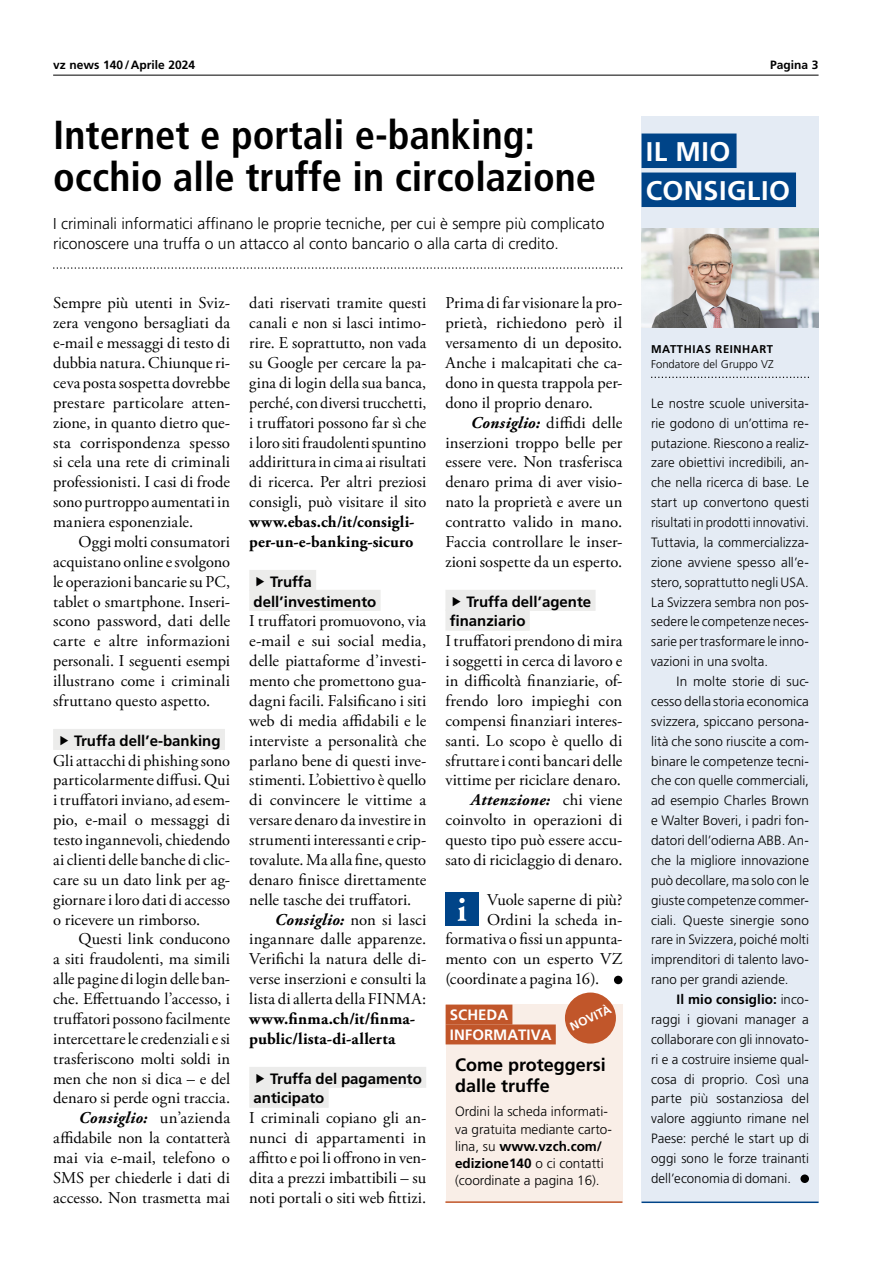
<style>
.page{position:relative;width:893px;height:1263px;background:#fff}
.page>*{position:absolute;margin:0;border:0;box-sizing:border-box;transform-origin:0 0}
.t1{font:700 condensed 40.5px/42px "Frutiger LT Pro";color:#000}
.t2{font:700 27px/39px "Frutiger LT Pro";letter-spacing:.015em;color:#fff}
.t3{font:700 18px/21px "Frutiger LT Pro";color:#000}
.t4{font:16.5px/19.8px "Adobe Garamond Pro";letter-spacing:.005em;color:#000;text-align:justify}
.t5{font:700 16.5px/20px "Adobe Garamond Pro";letter-spacing:.01em;color:#000}
.t6{font:italic 700 16.5px "Adobe Garamond Pro";letter-spacing:.015em;color:#000}
.t7{font:300 15.75px/20px "Frutiger LT Pro";color:#000}
.t8{font:700 15px/19.8px "Frutiger LT Pro";color:#000}
.t9{font:700 15px/19.8px "Frutiger LT Pro";color:#fff}
.t10{font:300 13.5px/19.8px "Frutiger LT Pro";color:#000;text-align:justify}
.t11{font:700 12px "Frutiger LT Pro";color:#000}
.t12{font:700 12px "Frutiger LT Pro";color:#fff}
.t13{font:300 11.25px "Frutiger LT Pro";color:#000}
.t14{font:700 11.25px "Frutiger LT Pro";letter-spacing:.05em;color:#000}
.s1{font-weight:700;font-style:italic}
.s2{font-weight:400;font-style:normal}
.s3{font-weight:700}
</style>
<div class="page">
<hr style="left:53px;top:75px;width:766px;height:1px;background:#000">
<div style="left:642px;top:117px;width:177px;height:1086px;background:#e4ebf4"></div>
<svg style="left:651px;top:377px;width:158px;height:1px"></svg>
<img style="left:642px;top:229px;width:177px;height:99px">
<hr style="left:642px;top:1201px;width:177px;height:2px;background:#048">
<div style="left:800px;top:1174px;width:9px;height:9px;background:#000;border-radius:50%"></div>
<svg style="left:53px;top:267px;width:569px;height:2px"></svg>
<div style="left:53px;top:729px;width:172px;height:21px;background:#ececeb"></div>
<div style="left:249px;top:570px;width:67px;height:21px;background:#ececeb"></div>
<div style="left:249px;top:590px;width:132px;height:21px;background:#ececeb"></div>
<div style="left:249px;top:1067px;width:177px;height:21px;background:#ececeb"></div>
<div style="left:249px;top:1087px;width:80px;height:21px;background:#ececeb"></div>
<div style="left:445px;top:590px;width:150px;height:21px;background:#ececeb"></div>
<div style="left:445px;top:610px;width:85px;height:21px;background:#ececeb"></div>
<div style="left:445px;top:893px;width:34px;height:33px;background:#048"></div>
<svg style="left:458px;top:898px;width:8px;height:23px"></svg>
<div style="left:614px;top:976px;width:8px;height:8px;background:#000;border-radius:50%"></div>
<div style="left:446px;top:1005px;width:176px;height:198px;background:#f9eee7"></div>
<hr style="left:445px;top:1201px;width:177px;height:2px;background:#c1562a">
<div style="left:641px;top:134px;width:95px;height:34px;background:#048"></div>
<div style="left:641px;top:173px;width:155px;height:34px;background:#048"></div>
<div style="left:446px;top:1005px;width:66px;height:19px;background:#c1562a"></div>
<div style="left:446px;top:1024px;width:110px;height:20px;background:#c1562a"></div>
<div style="left:565px;top:992px;width:51px;height:51px;background:#c1562a;border-radius:50%"></div>
<p class="t11" style="left:53px;top:57px;width:144px">vz news 140/Aprile 2024</p>
<p class="t11" style="left:770px;top:57px;width:50px">Pagina 3</p>
<h1 class="t1" style="left:53px;top:114px;width:544px">Internet e portali e-banking: occhio alle truffe in circolazione</h1>
<p class="t7" style="left:53px;top:214px;width:553px">I criminali informatici affinano le proprie tecniche, per cui è sempre più complicato riconoscere una truffa o un attacco al conto bancario o alla carta di credito.</p>
<p class="t4" style="left:53px;top:294px;width:179px">Sempre più utenti in Sviz&shy;zera vengono bersagliati da e-mail e messaggi di testo di dubbia natura. Chiunque ri&shy;ceva posta sospetta dovrebbe prestare particolare atten&shy;zione, in quanto dietro que&shy;sta corrispondenza spesso si cela una rete di criminali professionisti. I casi di frode sono purtroppo aumentati in maniera esponenziale.</p>
<p class="t4" style="left:53px;top:532px;width:178px;text-indent:26px">Oggi molti consumatori acquistano online e svolgono le operazioni bancarie su PC, tablet o smartphone. Inseri&shy;scono password, dati delle carte e altre informazioni personali. I seguenti esempi illustrano come i criminali sfruttano questo aspetto.</p>
<p class="t8" style="left:74px;top:730px;width:148px">Truffa dell’e-banking</p>
<p class="t4" style="left:53px;top:751px;width:179px">Gli attacchi di phishing sono particolarmente diffusi. Qui i truffatori inviano, ad esem&shy;pio, e-mail o messaggi di testo ingannevoli, chiedendo ai clienti delle banche di clic&shy;care su un dato link per ag&shy;giornare i loro dati di accesso o ricevere un rimborso.</p>
<p class="t4" style="left:53px;top:930px;width:179px;text-align:right">Questi link conducono<br>a siti fraudolenti, ma simili alle pagine di login delle ban&shy;che. Effettuando l’accesso, i truffatori possono facilmente intercettare le credenziali e si trasferiscono molti soldi in men che non si dica – e del denaro si perde ogni traccia.<br><span class="s1">Consiglio:</span> un’azienda affidabile non la contatterà mai via e-mail, telefono o<br>SMS per chiederle i dati di accesso. Non trasmetta mai</p>
<p class="t4" style="left:249px;top:294px;width:179px">dati riservati tramite questi canali e non si lasci intimo&shy;rire. E soprattutto, non vada su Google per cercare la pa&shy;gina di login della sua banca, perché, con diversi trucchetti, i truffatori possono far sì che i loro siti fraudolenti spuntino addirittura in cima ai risultati di ricerca. Per altri preziosi consigli, può visitare il sito</p>
<p class="t5" style="left:249px;top:512px;width:167px">www.ebas.ch/it/consigli&shy;per-un-e-banking-sicuro</p>
<p class="t8" style="left:254px;top:571px;width:124px;text-indent:17px">Truffa dell’investimento</p>
<p class="t4" style="left:249px;top:612px;width:179px">I truffatori promuovono, via</p>
<p class="t4" style="left:249px;top:632px;width:178px">e-mail e sui social media,</p>
<p class="t4" style="left:249px;top:652px;width:178px">delle piattaforme d’investi-</p>
<p class="t4" style="left:249px;top:671px;width:178px">mento che promettono gua-</p>
<p class="t4" style="left:249px;top:691px;width:178px">dagni facili. Falsificano i siti</p>
<p class="t4" style="left:249px;top:711px;width:178px">web di media affidabili e le</p>
<p class="t4" style="left:249px;top:731px;width:179px">interviste a personalità che</p>
<p class="t4" style="left:249px;top:751px;width:178px">parlano bene di questi inve-</p>
<p class="t4" style="left:249px;top:771px;width:178px">stimenti. L’obiettivo è quello</p>
<p class="t4" style="left:249px;top:791px;width:178px">di convincere le vittime a</p>
<p class="t4" style="left:249px;top:811px;width:179px">versare denaro da investire in</p>
<p class="t4" style="left:249px;top:830px;width:178px">strumenti interessanti e crip-</p>
<p class="t4" style="left:249px;top:850px;width:178px">tovalute. Ma alla fine, questo</p>
<p class="t4" style="left:249px;top:870px;width:178px">denaro finisce direttamente</p>
<p class="t4" style="left:249px;top:890px;width:164px">nelle tasche dei truffatori.</p>
<p class="t6" style="left:275px;top:910px;width:153px">Consiglio: <span class="s2">non si lasci</span></p>
<p class="t4" style="left:249px;top:930px;width:178px">ingannare dalle apparenze.</p>
<p class="t4" style="left:249px;top:950px;width:178px">Verifichi la natura delle di-</p>
<p class="t4" style="left:249px;top:970px;width:179px">verse inserzioni e consulti la</p>
<p class="t4" style="left:249px;top:989px;width:179px">lista di allerta della FINMA:</p>
<p class="t5" style="left:249px;top:1009px;width:167px">www.finma.ch/it/finma&shy;public/lista-di-allerta</p>
<p class="t8" style="left:254px;top:1068px;width:170px;text-indent:17px">Truffa del pagamento anticipato</p>
<p class="t4" style="left:249px;top:1109px;width:179px">I criminali copiano gli an&shy;nunci di appartamenti in affitto e poi li offrono in ven&shy;dita a prezzi imbattibili – su noti portali o siti web fittizi.</p>
<p class="t4" style="left:445px;top:294px;width:178px">Prima di far visionare la pro&shy;prietà, richiedono però il versamento di un deposito.<br>Anche i malcapitati che ca&shy;dono in questa trappola per&shy;dono il proprio denaro.</p>
<p class="t4" style="left:445px;top:413px;width:178px;text-indent:26px"><span class="s1">Consiglio:</span> diffidi delle inserzioni troppo belle per essere vere. Non trasferisca denaro prima di aver visio&shy;nato la proprietà e avere un contratto valido in mano.<br>Faccia controllare le inser&shy;zioni sospette da un esperto.</p>
<p class="t8" style="left:450px;top:591px;width:143px;text-indent:17px">Truffa dell’agente finanziario</p>
<p class="t4" style="left:445px;top:632px;width:179px;text-align:right">I truffatori prendono di mira i soggetti in cerca di lavoro e in difficoltà finanziarie, of&shy;frendo loro impieghi con compensi finanziari interes&shy;santi. Lo scopo è quello di sfruttare i conti bancari delle vittime per riciclare denaro.<br><span class="s1">Attenzione:</span> chi viene coinvolto in operazioni di questo tipo può essere accu&shy;sato di riciclaggio di denaro.</p>
<p class="t4" style="left:487px;top:890px;width:137px">Vuole saperne di più?</p>
<p class="t4" style="left:487px;top:910px;width:137px">Ordini la scheda in-</p>
<p class="t4" style="left:445px;top:930px;width:178px">formativa o fissi un appunta-</p>
<p class="t4" style="left:445px;top:950px;width:179px">mento con un esperto VZ</p>
<p class="t4" style="left:445px;top:970px;width:155px">(coordinate a pagina 16).</p>
<p class="t9" style="left:450px;top:1005px;width:103px">SCHEDA<br>INFORMATIVA</p>
<p class="t12" style="left:568px;top:1020px;width:45px;rotate:-25deg">NOVITÀ</p>
<p class="t3" style="left:455px;top:1054px;width:152px">Come proteggersi dalle truffe</p>
<p class="t10" style="left:455px;top:1103px;width:158px;line-height:17.2px;text-align:left">Ordini la scheda informati&shy;va gratuita mediante carto&shy;lina, su <span class="s3">www.vzch.com/ edizione140</span> o ci contatti (coordinate a pagina 16).</p>
<h2 class="t2" style="left:646px;top:132px;width:146px">IL MIO<br>CONSIGLIO</h2>
<h2 class="t2" style="left:646px;top:132px;width:70px">MEIN<br>TIPP</h2>
<p class="t14" style="left:651px;top:343px;width:123px">MATTHIAS REINHART</p>
<p class="t13" style="left:651px;top:358px;width:124px">Fondatore del Gruppo VZ</p>
<p class="t10" style="left:651px;top:393px;width:159px">Le nostre scuole universita&shy;rie godono di un’ottima re&shy;putazione. Riescono a realiz&shy;zare obiettivi incredibili, an&shy;che nella ricerca di base. Le start up convertono questi risultati in prodotti innovativi.<br>Tuttavia, la commercializza&shy;zione avviene spesso all’e&shy;stero, soprattutto negli USA.<br>La Svizzera sembra non pos&shy;sedere le competenze neces&shy;sarie per trasformare le inno&shy;vazioni in una svolta.</p>
<p class="t10" style="left:651px;top:671px;width:159px;text-indent:26px">In molte storie di suc&shy;cesso della storia economica svizzera, spiccano persona&shy;lità che sono riuscite a com&shy;binare le competenze tecni&shy;che con quelle commerciali, ad esempio Charles Brown e Walter Boveri, i padri fon&shy;datori dell’odierna ABB. An&shy;che la migliore innovazione può decollare, ma solo con le giuste competenze commer&shy;ciali. Queste sinergie sono rare in Svizzera, poiché molti imprenditori di talento lavo&shy;rano per grandi aziende.</p>
<p class="t10" style="left:651px;top:989px;width:159px;text-indent:26px"><span class="s3">Il mio consiglio:</span> inco&shy;raggi i giovani manager a collaborare con gli innovato&shy;ri e a costruire insieme qual&shy;cosa di proprio. Così una parte più sostanziosa del valore aggiunto rimane nel Paese: perché le start up di oggi sono le forze trainanti dell’economia di domani.</p>
</div>
